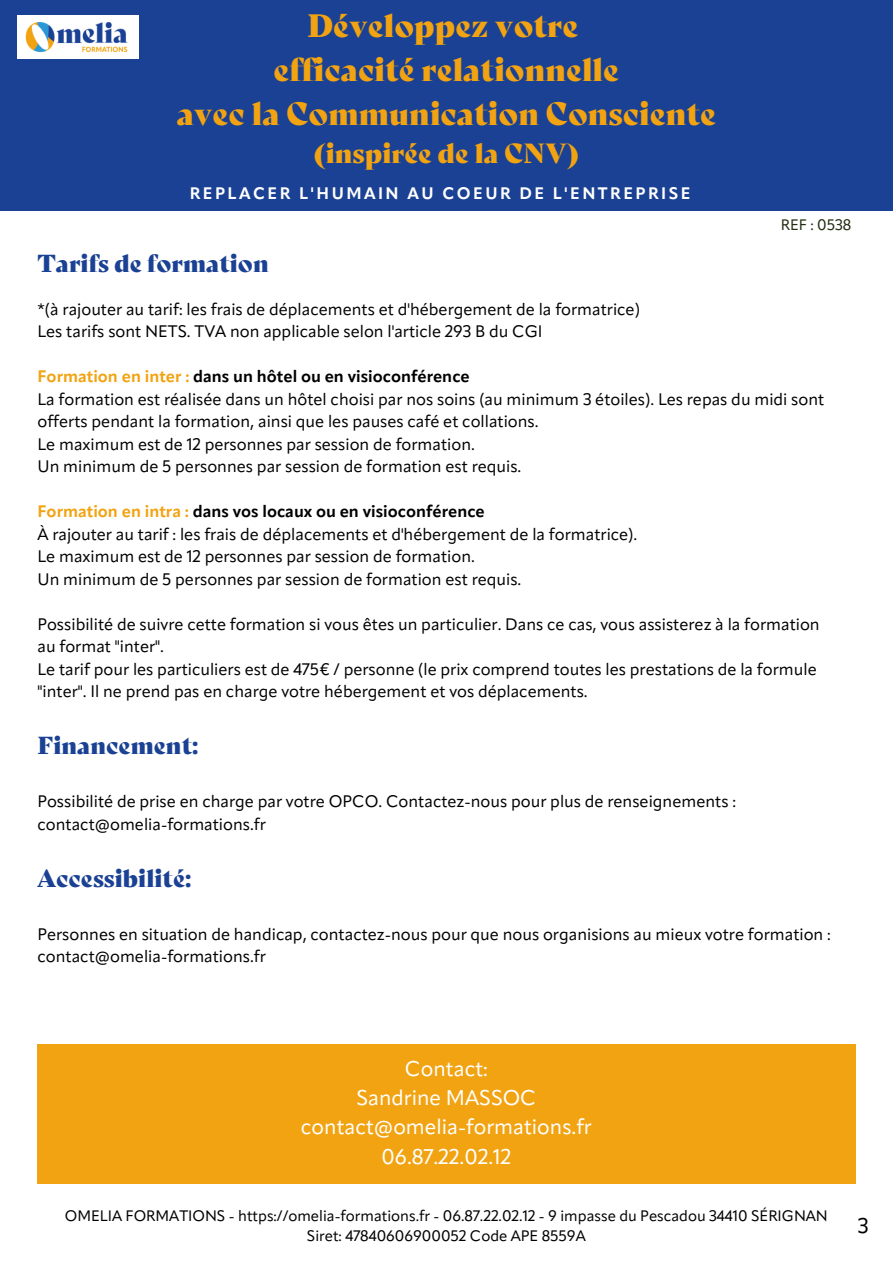
<style>
.page{position:relative;width:893px;height:1264px;background:#fff}
.page>*{position:absolute;margin:0;border:0;box-sizing:border-box;transform-origin:0 0}
.t1{font:31.5px/43.8px "Bely Display W00";color:#f2a311;text-align:center}
.t2{font:27px "Bely Display W00";color:#f2a311}
.t3{font:24px "Bely Display W00";color:#1a4193}
.t4{font:21px/29.2px "Apparat";color:#fff;text-align:center}
.t5{font:21px "Apparat";color:#000}
.t6{font:16.5px/22.5px "Apparat";color:#000}
.t7{font:700 16.5px "Apparat";letter-spacing:.15em;color:#fff}
.t8{font:15px/20.2px "Apparat";color:#000;text-align:center}
.t9{font:15px "Apparat";color:#202d10}
.s1{font-weight:700;color:#f2a311}
.s2{font-weight:700}
</style>
<div class="page">
<div style="left:0;top:0;width:892px;height:211px;background:#1a4193"></div>
<div style="left:38px;top:1044px;width:818px;height:139px;background:#f2a311"></div>
<div style="left:17px;top:15px;width:122px;height:44px;background:#fff"></div>
<img style="left:25px;top:22px;width:103px;height:31px">
<h1 class="t1" style="left:177px;top:1px;width:540px">Développez votre<br>efficacité relationnelle<br>avec la Communication Consciente</h1>
<h2 class="t2" style="left:313px;top:132px;width:267px">(inspirée de la CNV)</h2>
<p class="t7" style="left:190px;top:187px;width:502px">REPLACER L'HUMAIN AU COEUR DE L'ENTREPRISE</p>
<p class="t9" style="left:780px;top:218px;width:72px">REF : 0538</p>
<h3 class="t3" style="left:37px;top:244px;width:233px">Tarifs de formation</h3>
<p class="t6" style="left:37px;top:299px;width:604px">*(à rajouter au tarif: les frais de déplacements et d'hébergement de la formatrice)<br>Les tarifs sont NETS. TVA non applicable selon l'article 293 B du CGI</p>
<p class="t6" style="left:37px;top:366px;width:788px"><span class="s1">Formation en inter :</span> <span class="s2">dans un hôtel ou en visioconférence<br></span>La formation est réalisée dans un hôtel choisi par nos soins (au minimum 3 étoiles). Les repas du midi sont offerts pendant la formation, ainsi que les pauses café et collations.<br>Le maximum est de 12 personnes par session de formation.<br>Un minimum de 5 personnes par session de formation est requis.</p>
<p class="t6" style="left:37px;top:501px;width:601px"><span class="s1">Formation en intra :</span> <span class="s2">dans vos locaux ou en visioconférence<br></span>À rajouter au tarif : les frais de déplacements et d'hébergement de la formatrice).<br>Le maximum est de 12 personnes par session de formation.<br>Un minimum de 5 personnes par session de formation est requis.</p>
<p class="t6" style="left:37px;top:614px;width:783px">Possibilité de suivre cette formation si vous êtes un particulier. Dans ce cas, vous assisterez à la formation au format "inter".<br>Le tarif pour les particuliers est de 475€ / personne (le prix comprend toutes les prestations de la formule "inter". Il ne prend pas en charge votre hébergement et vos déplacements.</p>
<h3 class="t3" style="left:37px;top:726px;width:162px">Financement:</h3>
<p class="t6" style="left:37px;top:791px;width:700px">Possibilité de prise en charge par votre OPCO. Contactez-nous pour plus de renseignements : contact@omelia-formations.fr</p>
<h3 class="t3" style="left:37px;top:859px;width:155px">Accessibilité:</h3>
<p class="t6" style="left:37px;top:924px;width:794px">Personnes en situation de handicap, contactez-nous pour que nous organisions au mieux votre formation : contact@omelia-formations.fr</p>
<p class="t4" style="left:301px;top:1055px;width:292px">Contact:<br>Sandrine MASSOC contact@omelia-formations.fr<br>06.87.22.02.12</p>
<p class="t8" style="left:65px;top:1206px;width:764px">OMELIA FORMATIONS - https://omelia-formations.fr - 06.87.22.02.12 - 9 impasse du Pescadou 34410 SÉRIGNAN<br>Siret: 47840606900052 Code APE 8559A</p>
<p class="t5" style="left:857px;top:1216px;width:12px">3</p>
</div>
